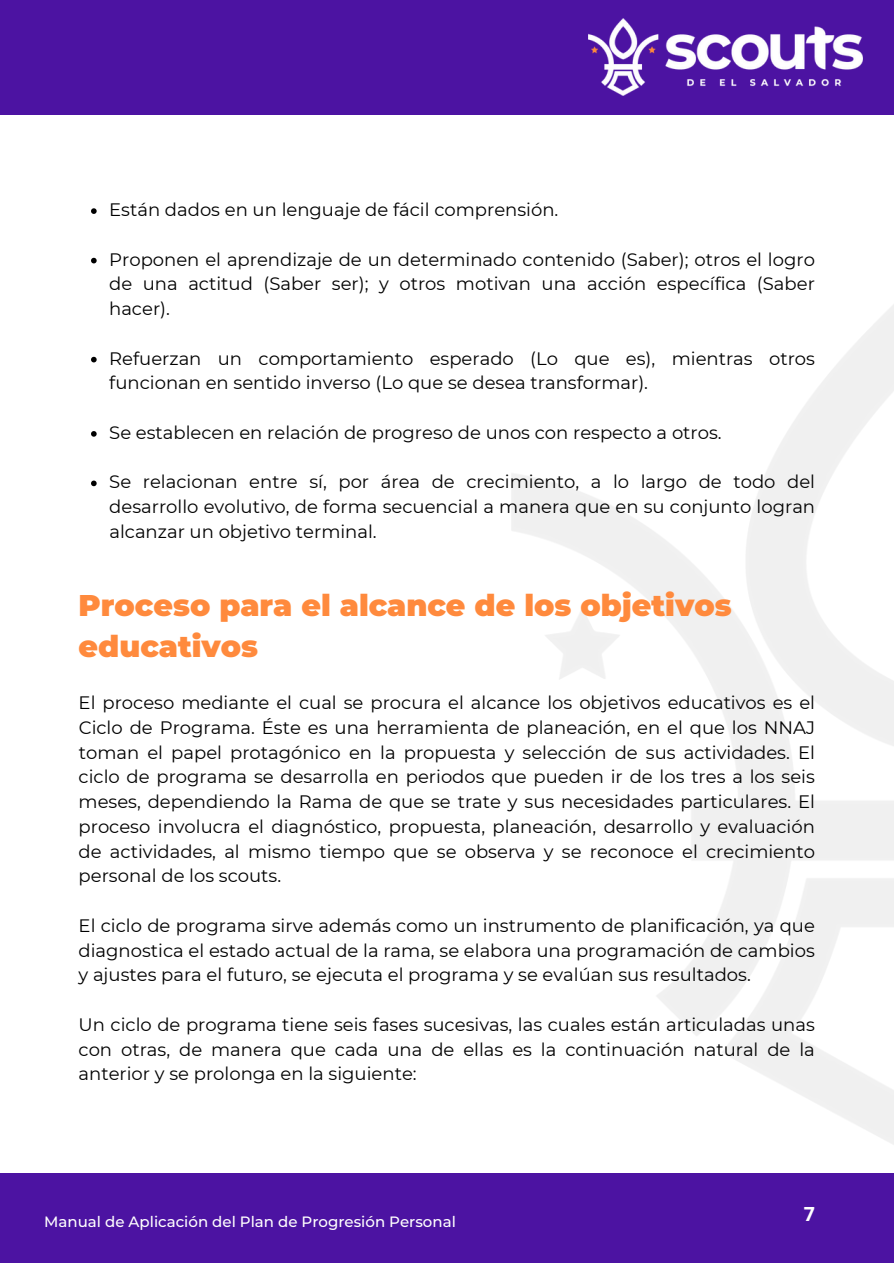
<style>
.page{position:relative;width:894px;height:1263px;background:#fff}
.page>*{position:absolute;margin:0;border:0;box-sizing:border-box;transform-origin:0 0}
.t1{font:900 30px/41.7px "Montserrat";color:#ff8a3d}
.t2{font:700 19.5px "Open Sans";color:#fff}
.t3{font:18px/24.8px "Montserrat";color:#000;text-align:justify}
.t4{font:500 15px "Montserrat";color:#fff}
</style>
<div class="page">
<img style="left:302px;top:114px;width:591px;height:1030px">
<div style="left:0;top:0;width:893px;height:114px;background:#4c13a2"></div>
<div style="left:0;top:1173px;width:893px;height:90px;background:#4c13a2"></div>
<img style="left:588px;top:19px;width:273px;height:76px">
<svg style="left:91px;top:208px;width:6px;height:6px"></svg>
<svg style="left:91px;top:258px;width:6px;height:5px"></svg>
<svg style="left:91px;top:357px;width:6px;height:5px"></svg>
<svg style="left:91px;top:431px;width:6px;height:6px"></svg>
<svg style="left:91px;top:481px;width:6px;height:5px"></svg>
<p class="t3" style="left:109px;top:197px;width:450px">Están dados en un lenguaje de fácil comprensión.</p>
<p class="t3" style="left:109px;top:246px;width:707px">Proponen el aprendizaje de un determinado contenido (Saber); otros el logro de una actitud (Saber ser); y otros motivan una acción específica (Saber hacer).</p>
<p class="t3" style="left:109px;top:345px;width:707px">Refuerzan un comportamiento esperado (Lo que es), mientras otros funcionan en sentido inverso (Lo que se desea transformar).</p>
<p class="t3" style="left:109px;top:420px;width:614px">Se establecen en relación de progreso de unos con respecto a otros.</p>
<p class="t3" style="left:109px;top:469px;width:707px">Se relacionan entre sí, por área de crecimiento, a lo largo de todo del desarrollo evolutivo, de forma secuencial a manera que en su conjunto logran alcanzar un objetivo terminal.</p>
<h1 class="t1" style="left:79px;top:582px;width:654px">Proceso para el alcance de los objetivos educativos</h1>
<p class="t3" style="left:79px;top:690px;width:737px">El proceso mediante el cual se procura el alcance los objetivos educativos es el Ciclo de Programa. Éste es una herramienta de planeación, en el que los NNAJ toman el papel protagónico en la propuesta y selección de sus actividades. El ciclo de programa se desarrolla en periodos que pueden ir de los tres a los seis meses, dependiendo la Rama de que se trate y sus necesidades particulares. El proceso involucra el diagnóstico, propuesta, planeación, desarrollo y evaluación de actividades, al mismo tiempo que se observa y se reconoce el crecimiento personal de los scouts.</p>
<p class="t3" style="left:78px;top:912px;width:737px">El ciclo de programa sirve además como un instrumento de planificación, ya que diagnostica el estado actual de la rama, se elabora una programación de cambios y ajustes para el futuro, se ejecuta el programa y se evalúan sus resultados.</p>
<p class="t3" style="left:78px;top:1011px;width:737px">Un ciclo de programa tiene seis fases sucesivas, las cuales están articuladas unas con otras, de manera que cada una de ellas es la continuación natural de la anterior y se prolonga en la siguiente:</p>
<p class="t4" style="left:44px;top:1211px;width:413px">Manual de Aplicación del Plan de Progresión Personal</p>
<p class="t2" style="left:803px;top:1200px;width:13px">7</p>
</div>
